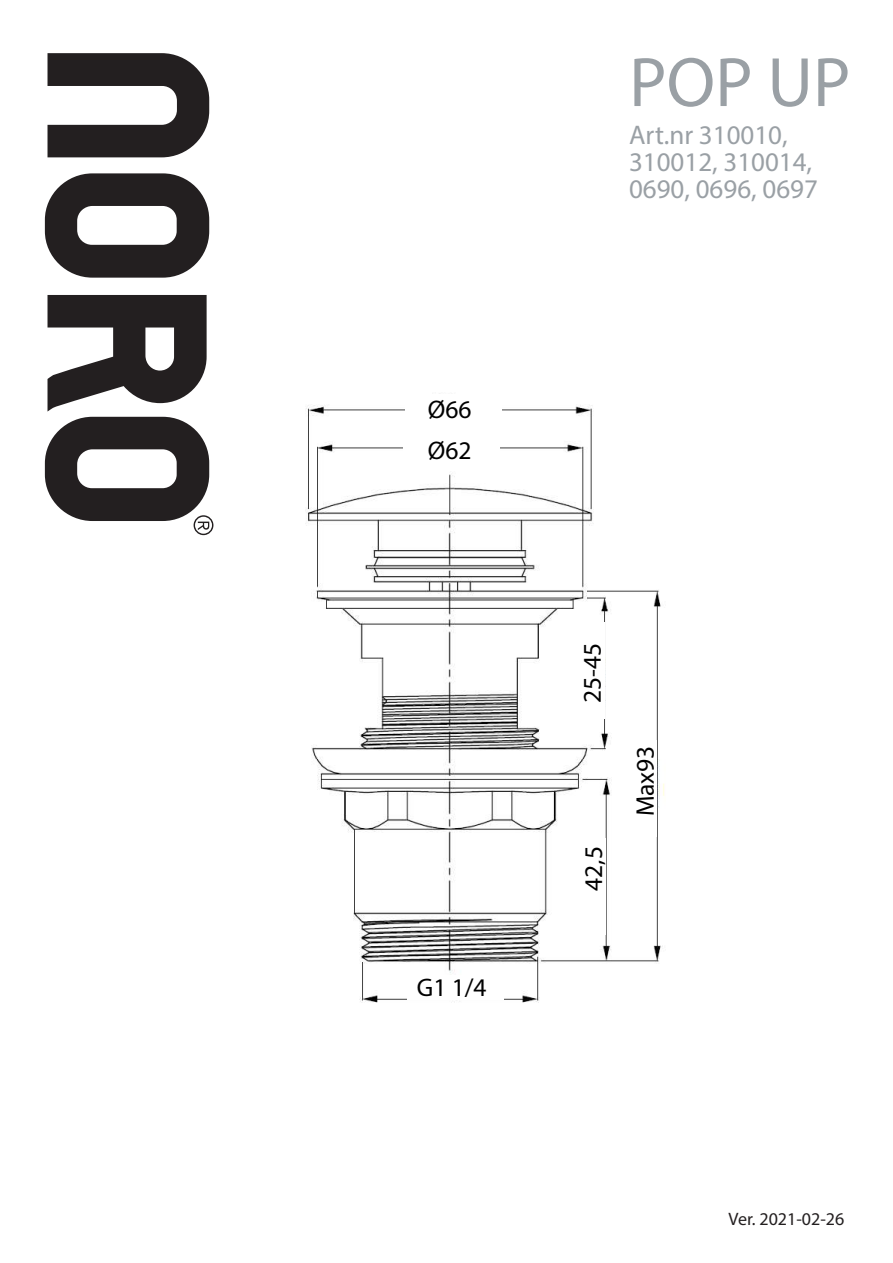
<style>
.page{position:relative;width:893px;height:1263px;background:#fff}
.page>*{position:absolute;margin:0;border:0;box-sizing:border-box;transform-origin:0 0}
.t1{font:70.5px "Myriad Pro";color:#9aa0a5}
.t2{font:27px/27px "Myriad Pro";color:#9aa0a5}
.t3{font:25.5px "Myriad Pro";color:#000}
.t4{font:18px "Myriad Pro";color:#231f20}
</style>
<div class="page">
<svg style="left:48px;top:53px;width:161px;height:104px"></svg>
<svg style="left:45px;top:173px;width:164px;height:105px"></svg>
<svg style="left:47px;top:295px;width:160px;height:116px"></svg>
<svg style="left:45px;top:417px;width:168px;height:118px"></svg>
<img style="left:306px;top:393px;width:286px;height:67px">
<img style="left:305px;top:460px;width:289px;height:75px">
<img style="left:316px;top:535px;width:345px;height:75px">
<img style="left:341px;top:610px;width:317px;height:75px">
<img style="left:311px;top:685px;width:347px;height:75px">
<img style="left:316px;top:760px;width:349px;height:75px">
<img style="left:354px;top:835px;width:304px;height:75px">
<img style="left:353px;top:910px;width:310px;height:75px">
<img style="left:359px;top:985px;width:180px;height:18px">
<div style="left:405px;top:394px;width:96px;height:24px;background:#fff"></div>
<div style="left:403px;top:430px;width:96px;height:24px;background:#fff"></div>
<div style="left:407px;top:975px;width:96px;height:24px;background:#fff"></div>
<div style="left:582px;top:838px;width:24px;height:96px;background:#fff"></div>
<div style="left:632px;top:740px;width:24px;height:96px;background:#fff"></div>
<div style="left:580px;top:622px;width:24px;height:96px;background:#fff"></div>
<p class="t3" style="left:428px;top:394px;width:45px">Ø66</p>
<p class="t3" style="left:428px;top:434px;width:45px">Ø62</p>
<p class="t3" style="left:417px;top:972px;width:71px">G1 1/4</p>
<p class="t1" style="left:629px;top:39px;width:223px">POP UP</p>
<p class="t2" style="left:629px;top:121px;width:190px">Art.nr 310010,<br>310012, 310014,<br>0690, 0696, 0697</p>
<p class="t3" style="left:576px;top:703px;width:62px;rotate:-90deg">25-45</p>
<p class="t3" style="left:578px;top:891px;width:46px;rotate:-90deg">42,5</p>
<p class="t3" style="left:629px;top:816px;width:72px;rotate:-90deg">Max93</p>
<p class="t4" style="left:729px;top:1208px;width:117px">Ver. 2021-02-26</p>
</div>
